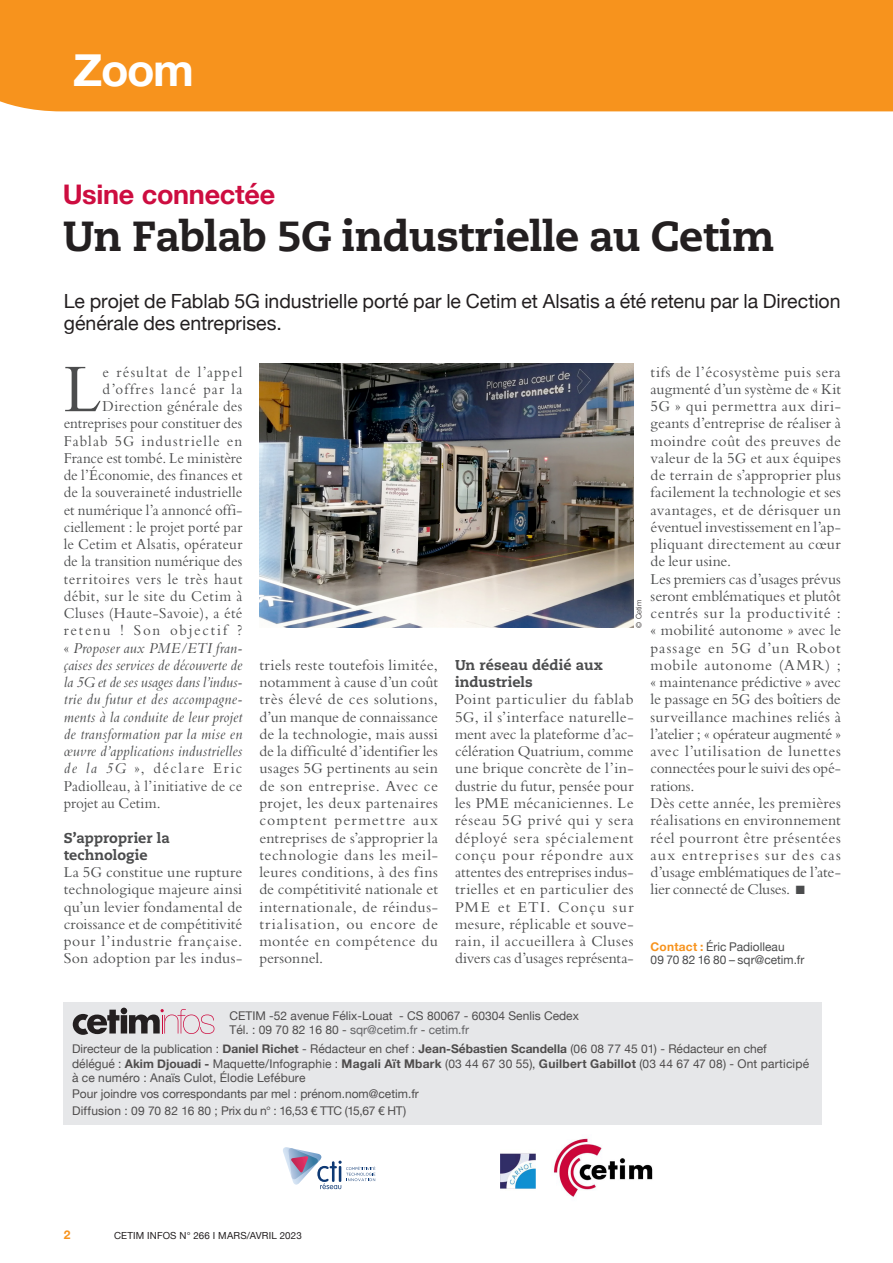
<style>
.page{position:relative;width:893px;height:1263px;background:#fff}
.page>*{position:absolute;margin:0;border:0;box-sizing:border-box;transform-origin:0 0}
.t1{font:71.25px "Bembo";color:#4b4c4d;scale:.95 1}
.t2{font:700 45px "Helvetica Neue";color:#fff}
.t3{font:800 42px "Caecilia";letter-spacing:-.015em;color:#231f20}
.t4{font:700 27px "Helvetica Neue";letter-spacing:-.01em;color:#cd0d40}
.t5{font:19.5px/22.5px "Helvetica Neue";color:#231f20}
.t6{font:15.75px/17.2px "Bembo";letter-spacing:.015em;color:#4b4c4d;text-align:justify}
.t7{font:15.75px "Bembo";letter-spacing:.015em;color:#4b4c4d;scale:.95 1}
.t8{font:italic 15.75px "Bembo";letter-spacing:.015em;color:#4b4c4d;scale:.95 1}
.t9{font:15.75px "Bembo";letter-spacing:-.005em;color:#4b4c4d;scale:.95 1}
.t10{font:italic 15.75px "Bembo";letter-spacing:-.01em;color:#4b4c4d;scale:.95 1}
.t11{font:15.75px "Bembo";letter-spacing:.055em;color:#4b4c4d;scale:.95 1}
.t12{font:15.75px "Bembo";letter-spacing:.035em;color:#4b4c4d;scale:.95 1}
.t13{font:15.75px "Bembo";letter-spacing:.07em;color:#4b4c4d;scale:.95 1}
.t14{font:15.75px "Bembo";letter-spacing:.115em;color:#4b4c4d;scale:.95 1}
.t15{font:15.75px "Bembo";letter-spacing:.1em;color:#4b4c4d;scale:.95 1}
.t16{font:15.75px "Bembo";letter-spacing:.075em;color:#4b4c4d;scale:.95 1}
.t17{font:15.75px "Bembo";letter-spacing:.085em;color:#4b4c4d;scale:.95 1}
.t18{font:800 14.25px/17.2px "Caecilia";color:#4b4c4d}
.t19{font:12px/14.2px "Helvetica Neue";color:#4e4c4c}
.t20{font:12px/13.5px "Helvetica Neue";letter-spacing:.005em;color:#4b4c4d}
.t21{font:700 12px "Helvetica Neue";color:#f7931d}
.t22{font:9.75px "Helvetica Neue";letter-spacing:.015em;color:#231f20}
.t23{font:300 7.5px "Helvetica Neue";letter-spacing:.02em;color:#231f20}
.s1{font-style:normal}
.s2{font-style:italic}
.s3{font-weight:700;color:#f7931d}
.s4{color:#636366}
.s5{font-weight:700}
</style>
<div class="page">
<div style="left:0;top:0;width:893px;height:111px;background:#f7931d"></div>
<svg style="left:283px;top:1147px;width:92px;height:42px"></svg>
<img style="left:500px;top:1138px;width:153px;height:59px">
<div style="left:64px;top:1002px;width:758px;height:123px;background:#e6e7e9"></div>
<svg style="left:73px;top:1008px;width:141px;height:27px"></svg>
<img style="left:259px;top:363px;width:375px;height:265px">
<h2 class="t2" style="left:73px;top:35px;width:122px">Zoom</h2>
<h3 class="t4" style="left:63px;top:173px;width:214px">Usine connectée</h3>
<h3 class="t3" style="left:63px;top:210px;width:714px">Un Fablab 5G industrielle au Cetim</h3>
<p class="t5" style="left:64px;top:291px;width:778px">Le projet de Fablab 5G industrielle porté par le Cetim et Alsatis a été retenu par la Direction générale des entreprises.</p>
<h1 class="t1" style="left:64px;top:347px;width:41px">L</h1>
<p class="t16" style="left:103px;top:363px;width:149px">e résultat de l’appel</p>
<p class="t17" style="left:103px;top:380px;width:149px">d’offres lancé par la</p>
<p class="t7" style="left:103px;top:397px;width:149px">Direction générale des</p>
<p class="t7" style="left:64px;top:414px;width:189px">entreprises pour constituer des</p>
<p class="t13" style="left:64px;top:432px;width:189px">Fablab 5G industrielle en</p>
<p class="t7" style="left:64px;top:449px;width:189px">France est tombé. Le ministère</p>
<p class="t7" style="left:64px;top:466px;width:189px">de l’Économie, des finances et</p>
<p class="t7" style="left:64px;top:483px;width:189px">de la souveraineté industrielle</p>
<p class="t9" style="left:64px;top:501px;width:189px">et numérique l’a annoncé offi-</p>
<p class="t7" style="left:64px;top:518px;width:189px">ciellement : le projet porté par</p>
<p class="t7" style="left:64px;top:535px;width:189px">le Cetim et Alsatis, opérateur</p>
<p class="t7" style="left:64px;top:552px;width:189px">de la transition numérique des</p>
<p class="t11" style="left:64px;top:570px;width:189px">territoires vers le très haut</p>
<p class="t12" style="left:64px;top:587px;width:190px">débit, sur le site du Cetim à</p>
<p class="t7" style="left:64px;top:604px;width:189px">Cluses (Haute-Savoie), a été</p>
<p class="t14" style="left:64px;top:621px;width:190px">retenu ! Son objectif ?</p>
<p class="t8" style="left:64px;top:638px;width:189px"><span class="s1">«</span> Proposer aux PME/ETI fran-</p>
<p class="t8" style="left:64px;top:656px;width:189px">çaises des services de découverte de</p>
<p class="t10" style="left:64px;top:673px;width:189px">la 5G et de ses usages dans l’indus-</p>
<p class="t8" style="left:64px;top:690px;width:189px">trie du futur et des accompagne-</p>
<p class="t8" style="left:64px;top:707px;width:189px">ments à la conduite de leur projet</p>
<p class="t8" style="left:64px;top:725px;width:190px">de transformation par la mise en</p>
<p class="t8" style="left:64px;top:742px;width:189px">œuvre d’applications industrielles</p>
<p class="t15" style="left:64px;top:759px;width:189px"><span class="s2">de la 5G</span> », déclare Eric</p>
<p class="t7" style="left:64px;top:777px;width:189px">Padiolleau, à l’initiative de ce</p>
<p class="t9" style="left:64px;top:794px;width:103px">projet au Cetim.</p>
<p class="t18" style="left:64px;top:829px;width:107px">S’approprier la technologie</p>
<p class="t6" style="left:64px;top:863px;width:180px">La 5G constitue une rupture technologique majeure ainsi qu’un levier fondamental de croissance et de compétitivité pour l’industrie française.<br>Son adoption par les indus-</p>
<p class="t23" style="left:633px;top:628px;width:29px;rotate:-90deg">© Cetim</p>
<p class="t6" style="left:259px;top:656px;width:180px">triels reste toutefois limitée, notamment à cause d’un coût très élevé de ces solutions, d’un manque de connaissance de la technologie, mais aussi de la difficulté d’identifier les usages 5G pertinents au sein de son entreprise. Avec ce projet, les deux partenaires comptent permettre aux entreprises de s’approprier la technologie dans les meil&shy;leures conditions, à des fins de compétitivité nationale et internationale, de réindus&shy;trialisation, ou encore de montée en compétence du personnel.</p>
<p class="t18" style="left:455px;top:656px;width:150px">Un réseau dédié aux industriels</p>
<p class="t6" style="left:455px;top:691px;width:180px">Point particulier du fablab 5G, il s’interface naturelle&shy;ment avec la plateforme d’ac&shy;célération Quatrium, comme une brique concrète de l’in&shy;dustrie du futur, pensée pour les PME mécaniciennes. Le réseau 5G privé qui y sera déployé sera spécialement conçu pour répondre aux attentes des entreprises indus&shy;trielles et en particulier des PME et ETI. Conçu sur mesure, réplicable et souve&shy;rain, il accueillera à Cluses divers cas d’usages représenta-</p>
<p class="t6" style="left:651px;top:363px;width:192px;text-align:left">tifs de l’écosystème puis sera augmenté d’un système de « Kit<br>5G » qui permettra aux diri&shy;geants d’entreprise de réaliser à moindre coût des preuves de valeur de la 5G et aux équipes de terrain de s’approprier plus facilement la technologie et ses avantages, et de dérisquer un éventuel investissement en l’ap&shy;pliquant directement au cœur de leur usine.<br>Les premiers cas d’usages prévus seront emblématiques et plutôt centrés sur la productivité : « mobilité autonome » avec le passage en 5G d’un Robot mobile autonome (AMR) ; « maintenance prédictive » avec le passage en 5G des boîtiers de surveillance machines reliés à l’atelier ; « opérateur augmenté » avec l’utilisation de lunettes connectées pour le suivi des opé&shy;rations.<br>Dès cette année, les premières réalisations en environnement réel pourront être présentées aux entreprises sur des cas d’usage emblématiques de l’ate&shy;lier connecté de Cluses. ■</p>
<p class="t20" style="left:651px;top:940px;width:155px"><span class="s3">Contact :</span> Éric Padiolleau<br>09 70 82 16 80 – sqr@cetim.fr</p>
<p class="t19" style="left:229px;top:1009px;width:351px">CETIM -52 avenue Félix-Louat - CS 80067 - 60304 Senlis Cedex<br>Tél. : 09 70 82 16 80 - <span class="s4">sqr@cetim.fr</span> - <span class="s4">cetim.fr</span></p>
<p class="t19" style="left:72px;top:1043px;width:739px">Directeur de la publication : <span class="s5">Daniel Richet</span> - Rédacteur en chef : <span class="s5">Jean-Sébastien Scandella</span> (06 08 77 45 01) - Rédacteur en chef délégué : <span class="s5">Akim Djouadi -</span> Maquette/Infographie : <span class="s5">Magali Aït Mbark</span> (03 44 67 30 55), <span class="s5">Guilbert Gabillot</span> (03 44 67 47 08) - Ont participé à ce numéro : Anaïs Culot, Élodie Lefébure</p>
<p class="t19" style="left:72px;top:1086px;width:348px;line-height:16.4px">Pour joindre vos correspondants par mel : prénom.nom@cetim.fr<br>Diffusion : 09 70 82 16 80 ; Prix du n° : 16,53 € TTC (15,67 € HT)</p>
<p class="t21" style="left:64px;top:1225px;width:8px">2</p>
<p class="t22" style="left:114px;top:1229px;width:189px">CETIM INFOS N° 266 I MARS/AVRIL 2023</p>
</div>
